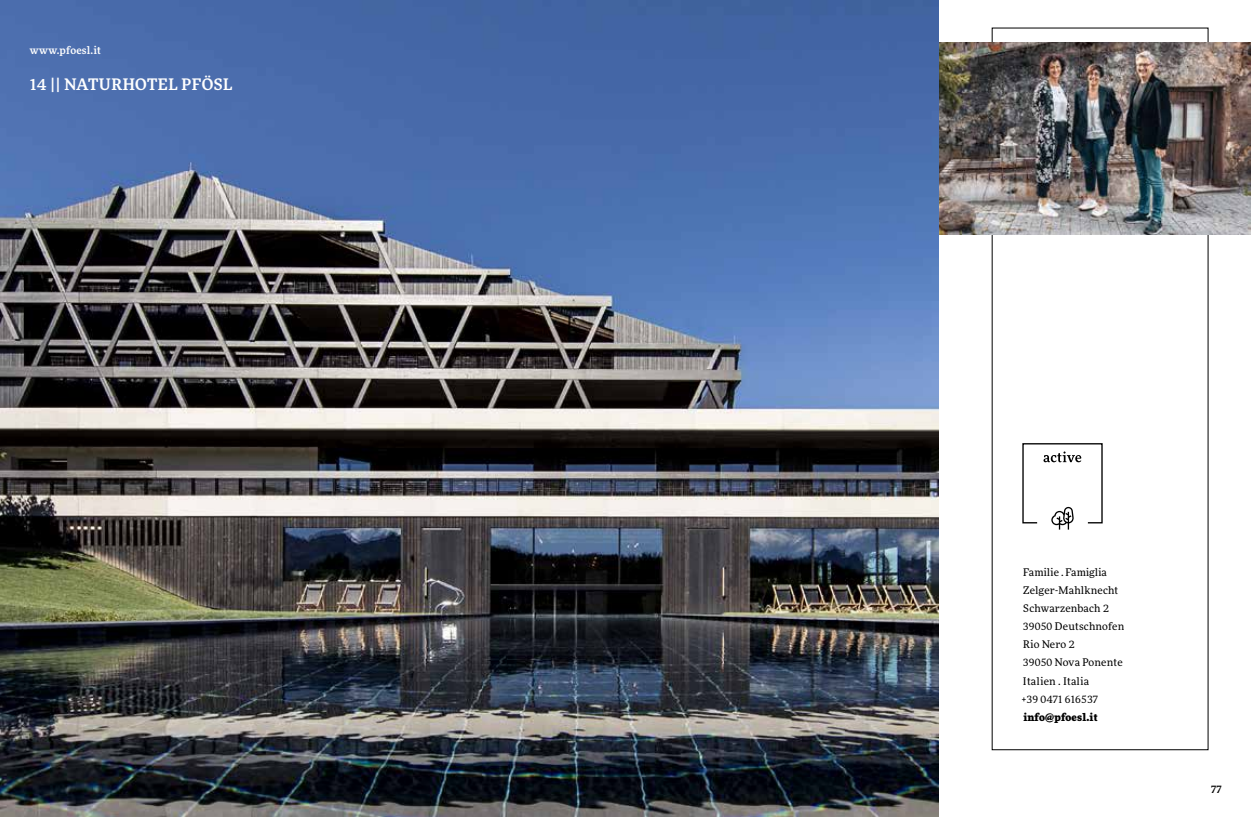
<style>
.page{position:relative;width:1251px;height:817px;background:#fff}
.page>*{position:absolute;margin:0;border:0;box-sizing:border-box;transform-origin:0 0}
.t1{font:500 15.75px "More Pro";letter-spacing:.03em;color:#fff}
.t2{font:10.5px/18px "More Pro";letter-spacing:.02em;color:#000}
.t3{font:900 10.5px "More Pro";letter-spacing:.02em;color:#000}
.t4{font:500 10.5px "More Pro";letter-spacing:.02em;color:#fff}
.t5{font:500 10.5px "More Pro";color:#000}
</style>
<div class="page">
<img style="left:938px;top:43px;width:312px;height:191px">
<img style="left:0;top:0;width:938px;height:816px">
<svg style="left:1022px;top:443px;width:81px;height:86px"></svg>
<p class="t4" style="left:30px;top:43px;width:73px">www.pfoesl.it</p>
<h1 class="t1" style="left:30px;top:73px;width:204px">14 || NATURHOTEL PFÖSL</h1>
<p class="t2" style="left:1021px;top:563px;width:104px">Familie . Famiglia<br>Zelger-Mahlknecht<br>Schwarzenbach 2<br>39050 Deutschnofen<br>Rio Nero 2<br>39050 Nova Ponente<br>Italien . Italia<br>+39 0471 616537</p>
<p class="t3" style="left:1023px;top:708px;width:76px">info@pfoesl.it</p>
<p class="t5" style="left:1210px;top:781px;width:12px">77</p>
</div>
